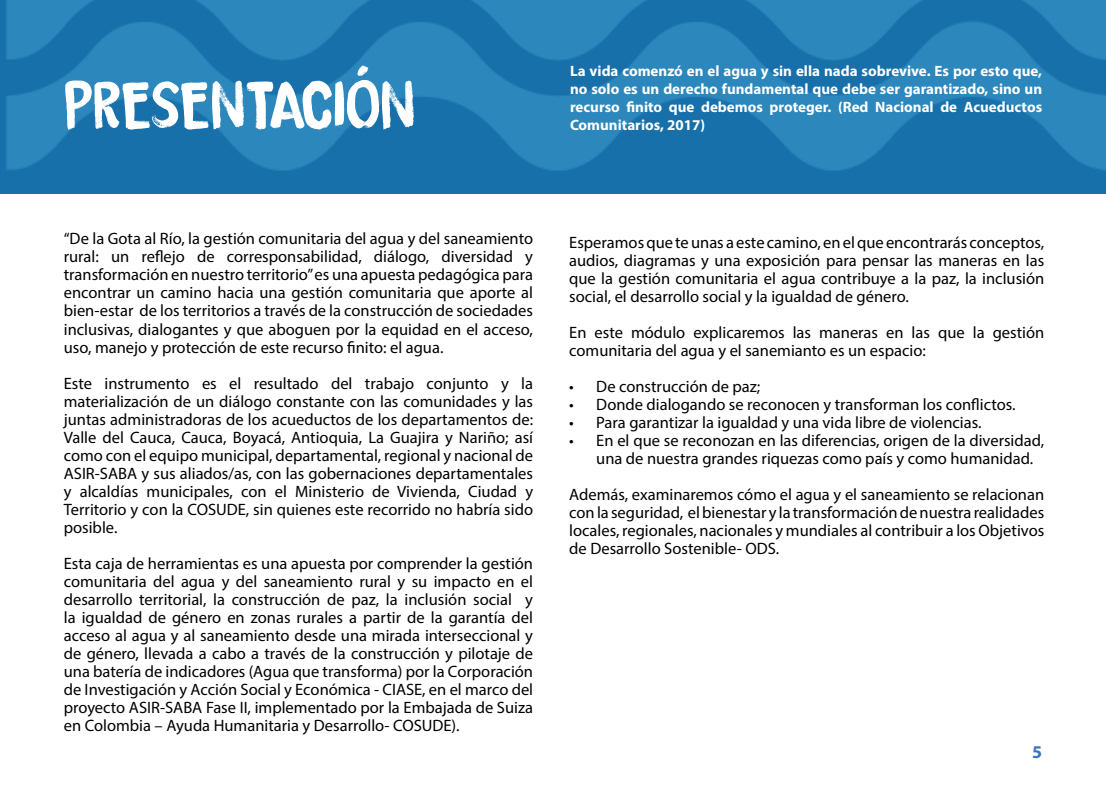
<style>
.page{position:relative;width:1106px;height:808px;background:#fff}
.page>*{position:absolute;margin:0;border:0;box-sizing:border-box;transform-origin:0 0}
.t1{font:69px "DK Brushzilla";color:#fff}
.t2{font:700 18px "Myriad Pro";color:#3079be}
.t3{font:16.5px/18px "Myriad Pro";color:#000;text-align:justify}
.t4{font:700 15px/18px "Myriad Pro";color:#fff;text-align:justify}
</style>
<div class="page">
<img style="left:0;top:0;width:1106px;height:193px">
<p class="t1" style="left:64px;top:64px;width:353px">PRESENTACIÓN</p>
<p class="t4" style="left:570px;top:62px;width:473px">La vida comenzó en el agua y sin ella nada sobrevive. Es por esto que, no solo es un derecho fundamental que debe ser garantizado, sino un recurso finito que debemos proteger. (Red Nacional de Acueductos Comunitarios, 2017)</p>
<p class="t3" style="left:64px;top:230px;width:471px">“De la Gota al Río, la gestión comunitaria del agua y del saneamiento rural: un reflejo de corresponsabilidad, diálogo, diversidad y transformación en nuestro territorio” es una apuesta pedagógica para encontrar un camino hacia una gestión comunitaria que aporte al bien-estar de los territorios a través de la construcción de sociedades inclusivas, dialogantes y que aboguen por la equidad en el acceso, uso, manejo y protección de este recurso finito: el agua.</p>
<p class="t3" style="left:64px;top:374px;width:471px">Este instrumento es el resultado del trabajo conjunto y la materialización de un diálogo constante con las comunidades y las juntas administradoras de los acueductos de los departamentos de:<br>Valle del Cauca, Cauca, Boyacá, Antioquia, La Guajira y Nariño; así como con el equipo municipal, departamental, regional y nacional de ASIR-SABA y sus aliados/as, con las gobernaciones departamentales y alcaldías municipales, con el Ministerio de Vivienda, Ciudad y Territorio y con la COSUDE, sin quienes este recorrido no habría sido posible.</p>
<p class="t3" style="left:64px;top:554px;width:471px">Esta caja de herramientas es una apuesta por comprender la gestión comunitaria del agua y del saneamiento rural y su impacto en el desarrollo territorial, la construcción de paz, la inclusión social y la igualdad de género en zonas rurales a partir de la garantía del acceso al agua y al saneamiento desde una mirada interseccional y de género, llevada a cabo a través de la construcción y pilotaje de una batería de indicadores (Agua que transforma) por la Corporación de Investigación y Acción Social y Económica - CIASE, en el marco del proyecto ASIR-SABA Fase II, implementado por la Embajada de Suiza en Colombia – Ayuda Humanitaria y Desarrollo- COSUDE).</p>
<p class="t3" style="left:569px;top:233px;width:476px">Esperamos que te unas a este camino, en el que encontrarás conceptos, audios, diagramas y una exposición para pensar las maneras en las que la gestión comunitaria el agua contribuye a la paz, la inclusión social, el desarrollo social y la igualdad de género.</p>
<p class="t3" style="left:569px;top:323px;width:476px">En este módulo explicaremos las maneras en las que la gestión comunitaria del agua y el sanemianto es un espacio:</p>
<p class="t3" style="left:569px;top:377px;width:192px">• De construcción de paz;</p>
<p class="t3" style="left:569px;top:395px;width:448px">• Donde dialogando se reconocen y transforman los conflictos.</p>
<p class="t3" style="left:569px;top:413px;width:414px">• Para garantizar la igualdad y una vida libre de violencias.</p>
<p class="t3" style="left:596px;top:431px;width:449px;text-indent:-27px">• En el que se reconozan en las diferencias, origen de la diversidad, una de nuestra grandes riquezas como país y como humanidad.</p>
<p class="t3" style="left:569px;top:485px;width:476px">Además, examinaremos cómo el agua y el saneamiento se relacionan con la seguridad, el bienestar y la transformación de nuestra realidades locales, regionales, nacionales y mundiales al contribuir a los Objetivos de Desarrollo Sostenible- ODS.</p>
<p class="t2" style="left:1032px;top:740px;width:11px">5</p>
</div>
